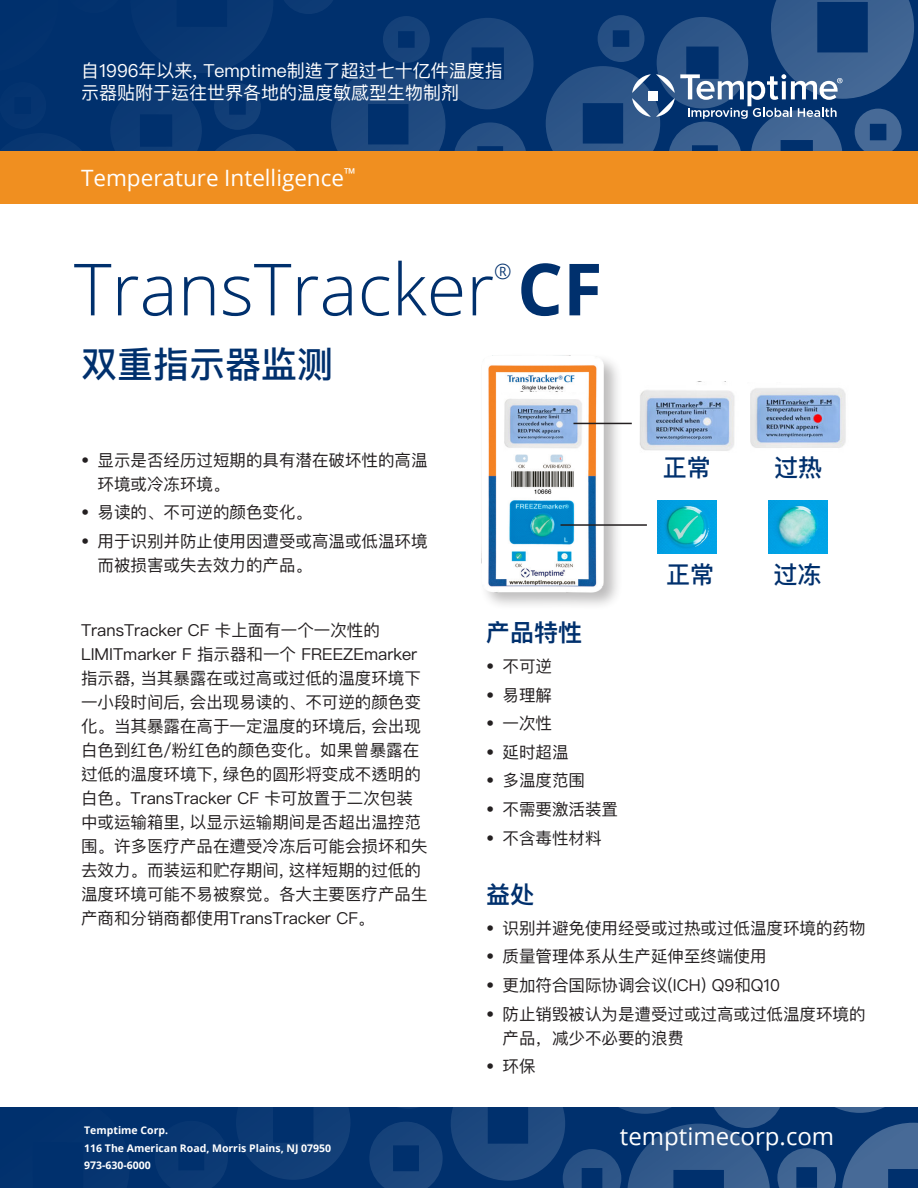
<style>
.page{position:relative;width:918px;height:1188px;background:#fff}
.page>*{position:absolute;margin:0;border:0;box-sizing:border-box;transform-origin:0 0}
.t1{font:300 72px "Open Sans";color:#00306d}
.chinese-h2{font:500 36px "Ping Fang HK";color:#00306d}
.t2{font:24px "Open Sans";color:#fff}
.chinese-h2-2{font:500 24px "Ping Fang SC";color:#00306d}
.chinese-h2-2-2{font:600 24px "Ping Fang SC";color:#00306d}
.t3{font:22.5px "Open Sans";color:#fff}
.t4{font:300 21px "Open Sans";color:#00306d}
.chinese-h3{font:18px/22.5px "Ping Fang HK";color:#fff}
.chinese-body{font:16.5px/24px "Ping Fang HK";color:#231f20}
.t5{font:16.5px/24px "Ping Fang SC";color:#231f20}
.t6{font:700 10.5px/17.2px "Open Sans";color:#fff}
.s1{font-weight:700}
</style>
<div class="page">
<div style="left:0;top:1107px;width:918px;height:81px;background:#00306d"></div>
<svg style="left:164px;top:1107px;width:186px;height:81px"></svg>
<svg style="left:369px;top:1107px;width:549px;height:81px"></svg>
<svg style="left:0;top:0;width:534px;height:151px;background:#073671"></svg>
<div style="left:0;top:151px;width:918px;height:53px;background:#f08f20"></div>
<svg style="left:546px;top:0;width:368px;height:151px;background:#254f83"></svg>
<div style="left:479px;top:352px;width:144px;height:259px;background:#231f20;opacity:.3"></div>
<img style="left:479px;top:352px;width:129px;height:244px">
<img style="left:501px;top:392px;width:84px;height:59px">
<img style="left:657px;top:501px;width:60px;height:52px">
<img style="left:768px;top:501px;width:60px;height:52px">
<hr style="left:561px;top:524px;width:86px;height:2px;background:#231f20">
<img style="left:640px;top:390px;width:95px;height:61px">
<img style="left:750px;top:388px;width:96px;height:60px">
<hr style="left:573px;top:423px;width:59px;height:1px;background:#231f20">
<p class="chinese-h3" style="left:81px;top:59px;width:423px">自1996年以来, Temptime制造了超过七十亿件温度指示器贴附于运往世界各地的温度敏感型生物制剂</p>
<h3 class="t3" style="left:81px;top:163px;width:276px">Temperature Intelligence<sup>™</sup></h3>
<p class="t1" style="left:74px;top:240px;width:530px">TransTracker <span class="s1">CF</span></p>
<p class="t4" style="left:494px;top:257px;width:19px">®</p>
<p class="chinese-h2" style="left:81px;top:342px;width:253px">双重指示器监测</p>
<p class="t5" style="left:98px;top:447px;width:331px;text-indent:-16px">• 显示是否经历过短期的具有潜在破坏性的高温环境或冷冻环境。</p>
<p class="t5" style="left:81px;top:500px;width:232px">• 易读的、不可逆的颜色变化。</p>
<p class="t5" style="left:98px;top:529px;width:331px;text-indent:-16px">• 用于识别并防止使用因遭受或高温或低温环境而被损害或失去效力的产品。</p>
<p class="chinese-h2-2" style="left:663px;top:453px;width:49px">正常</p>
<p class="chinese-h2-2" style="left:774px;top:453px;width:49px">过热</p>
<p class="chinese-h2-2" style="left:666px;top:560px;width:49px">正常</p>
<p class="chinese-h2-2" style="left:773px;top:560px;width:49px">过冻</p>
<p class="chinese-body" style="left:81px;top:618px;width:348px">TransTracker CF 卡上面有一个一次性的<br>LIMITmarker F 指示器和一个 FREEZEmarker指示器, 当其暴露在或过高或过低的温度环境下一小段时间后, 会出现易读的、不可逆的颜色变化。当其暴露在高于一定温度的环境后, 会出现白色到红色/粉红色的颜色变化。如果曾暴露在过低的温度环境下, 绿色的圆形将变成不透明的白色。TransTracker CF 卡可放置于二次包装中或运输箱里, 以显示运输期间是否超出温控范围。许多医疗产品在遭受冷冻后可能会损坏和失去效力。而装运和贮存期间, 这样短期的过低的温度环境可能不易被察觉。各大主要医疗产品生产商和分销商都使用TransTracker CF。</p>
<p class="chinese-h2-2-2" style="left:486px;top:618px;width:97px">产品特性</p>
<p class="t5" style="left:486px;top:654px;width:67px">• 不可逆</p>
<p class="t5" style="left:486px;top:683px;width:67px">• 易理解</p>
<p class="t5" style="left:486px;top:711px;width:67px">• 一次性</p>
<p class="t5" style="left:486px;top:740px;width:84px">• 延时超温</p>
<p class="t5" style="left:486px;top:768px;width:100px">• 多温度范围</p>
<p class="t5" style="left:486px;top:797px;width:133px">• 不需要激活装置</p>
<p class="t5" style="left:486px;top:826px;width:117px">• 不含毒性材料</p>
<p class="chinese-h2-2-2" style="left:486px;top:880px;width:49px">益处</p>
<p class="t5" style="left:486px;top:916px;width:381px">• 识别并避免使用经受或过热或过低温度环境的药物</p>
<p class="t5" style="left:486px;top:944px;width:282px">• 质量管理体系从生产延伸至终端使用</p>
<p class="t5" style="left:486px;top:973px;width:296px">• 更加符合国际协调会议(ICH) Q9和Q10</p>
<p class="t5" style="left:502px;top:1001px;width:364px;text-indent:-16px">• 防止销毁被认为是遭受过或过高或过低温度环境的产品，减少不必要的浪费</p>
<p class="t5" style="left:486px;top:1054px;width:51px">• 环保</p>
<p class="t6" style="left:84px;top:1122px;width:248px">Temptime Corp.<br>116 The American Road, Morris Plains, NJ 07950</p>
<h3 class="t2" style="left:620px;top:1120px;width:216px">temptimecorp.com</h3>
<p class="t6" style="left:84px;top:1156px;width:68px">973-630-6000</p>
</div>
